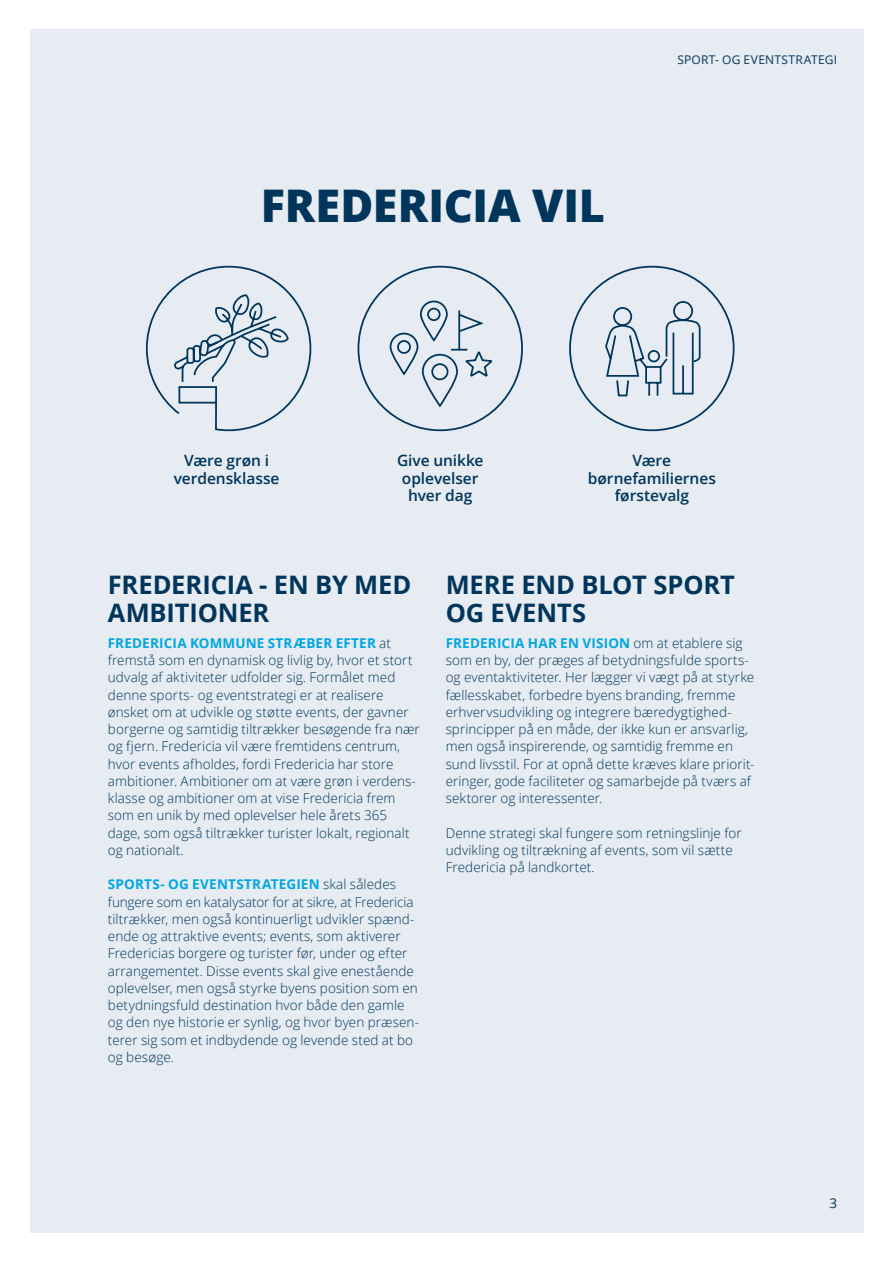
<style>
.page{position:relative;width:893px;height:1263px;background:#fff}
.page>*{position:absolute;margin:0;border:0;box-sizing:border-box;transform-origin:0 0}
.t1{font:800 45px "Open Sans";color:#00355c}
.t2{font:700 25.5px/28.5px "Open Sans";letter-spacing:-.005em;color:#00355c}
.t3{font:600 15.6px "Open Sans";letter-spacing:-.005em;color:#00355c}
.t4{font:300 13.5px/17.2px "Open Sans";letter-spacing:.005em;color:#00355c}
.t5{font:13.5px "Open Sans";color:#00355c}
.t6{font:12px "Open Sans";letter-spacing:.025em;color:#00355c}
.s1{font-weight:700;color:#00a6e2}
</style>
<div class="page">
<div style="left:30px;top:30px;width:833px;height:1203px;background:#e6ecf1"></div>
<svg style="left:145px;top:265px;width:167px;height:167px"></svg>
<svg style="left:389px;top:300px;width:104px;height:108px"></svg>
<svg style="left:605px;top:301px;width:96px;height:96px"></svg>
<h1 class="t1" style="left:261px;top:171px;width:346px">FREDERICIA VIL</h1>
<p class="t6" style="left:669px;top:51px;width:47px">SPORTS</p>
<p class="t6" style="left:677px;top:51px;width:161px">SPORT- OG EVENTSTRATEGI</p>
<p class="t3" style="left:184px;top:449px;width:86px">Være grøn i</p>
<p class="t3" style="left:397px;top:449px;width:88px">Give unikke</p>
<p class="t3" style="left:633px;top:449px;width:40px">Være</p>
<p class="t3" style="left:174px;top:467px;width:107px">verdensklasse</p>
<p class="t3" style="left:402px;top:467px;width:78px">oplevelser</p>
<p class="t3" style="left:588px;top:467px;width:130px">børnefamiliernes</p>
<p class="t3" style="left:408px;top:485px;width:66px">hver dag</p>
<p class="t3" style="left:615px;top:485px;width:76px">førstevalg</p>
<h2 class="t2" style="left:108px;top:569px;width:305px">FREDERICIA - EN BY MED<br>AMBITIONER</h2>
<p class="t4" style="left:108px;top:634px;width:313px"><span class="s1">FREDERICIA KOMMUNE STRÆBER EFTER</span> at fremstå som en dynamisk og livlig by, hvor et stort udvalg af aktiviteter udfolder sig. Formålet med denne sports- og eventstrategi er at realisere ønsket om at udvikle og støtte events, der gavner borgerne og samtidig tiltrækker besøgende fra nær og fjern. Fredericia vil være fremtidens centrum, hvor events afholdes, fordi Fredericia har store ambitioner. Ambitioner om at være grøn i verdens&shy;klasse og ambitioner om at vise Fredericia frem som en unik by med oplevelser hele årets 365 dage, som også tiltrækker turister lokalt, regionalt og nationalt.</p>
<p class="t4" style="left:108px;top:875px;width:313px"><span class="s1">SPORTS- OG EVENTSTRATEGIEN</span> skal således fungere som en katalysator for at sikre, at Fredericia tiltrækker, men også kontinuerligt udvikler spænd&shy;ende og attraktive events; events, som aktiverer Fredericias borgere og turister før, under og efter arrangementet. Disse events skal give enestående oplevelser, men også styrke byens position som en betydningsfuld destination hvor både den gamle og den nye historie er synlig, og hvor byen præsen&shy;terer sig som et indbydende og levende sted at bo og besøge.</p>
<h2 class="t2" style="left:446px;top:569px;width:291px">MERE END BLOT SPORT<br>OG EVENTS</h2>
<p class="t4" style="left:446px;top:634px;width:310px"><span class="s1">FREDERICIA HAR EN VISION</span> om at etablere sig som en by, der præges af betydningsfulde sports&shy;og eventaktiviteter. Her lægger vi vægt på at styrke fællesskabet, forbedre byens branding, fremme erhvervsudvikling og integrere bæredygtighed&shy;sprincipper på en måde, der ikke kun er ansvarlig, men også inspirerende, og samtidig fremme en sund livsstil. For at opnå dette kræves klare priorit&shy;eringer, gode faciliteter og samarbejde på tværs af sektorer og interessenter.</p>
<p class="t4" style="left:446px;top:824px;width:297px">Denne strategi skal fungere som retningslinje for udvikling og tiltrækning af events, som vil sætte<br>Fredericia på landkortet.</p>
<p class="t5" style="left:829px;top:1194px;width:9px">3</p>
</div>
